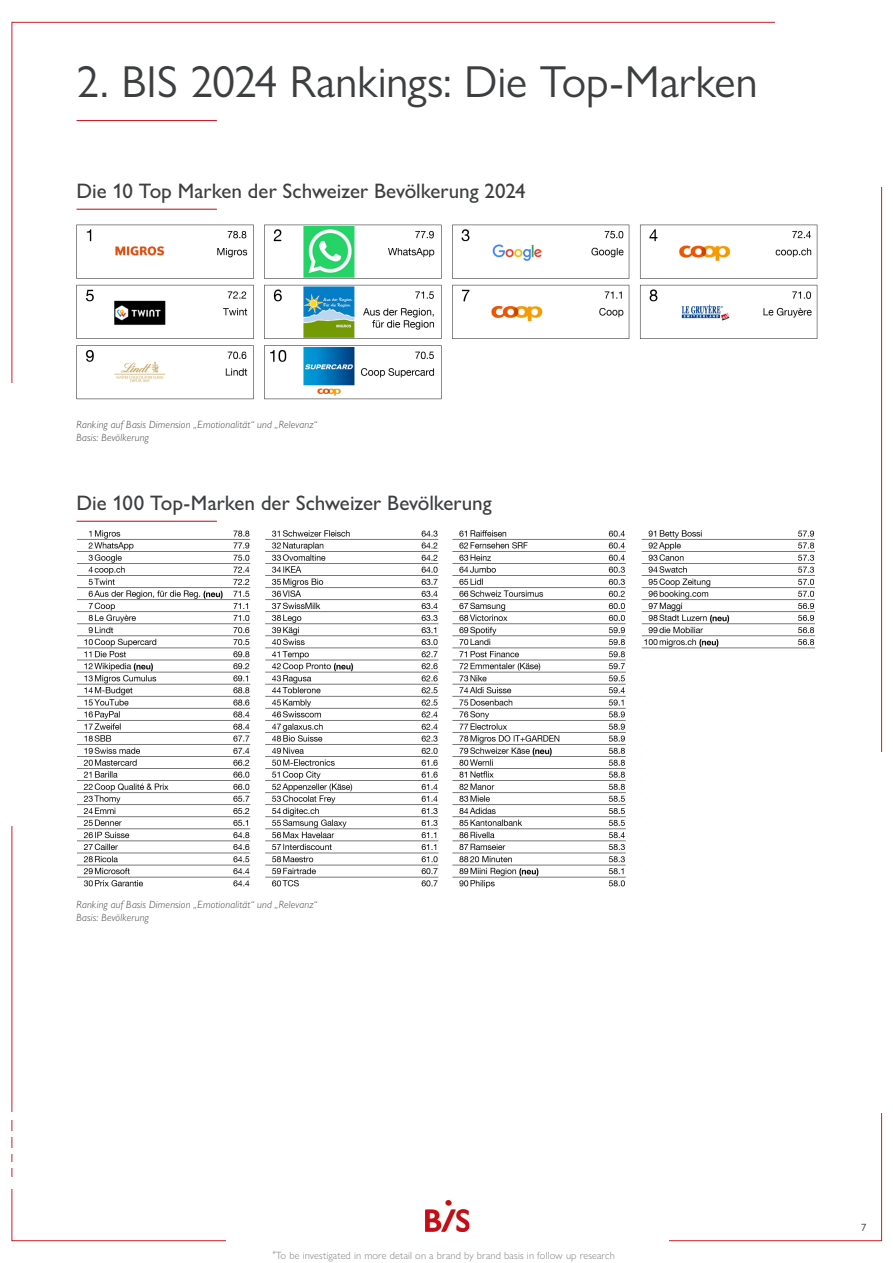
<style>
.page{position:relative;width:893px;height:1263px;background:#fff}
.page>*{position:absolute;margin:0;border:0;box-sizing:border-box;transform-origin:0 0}
.t1{font:45px "Gill Sans Nova";letter-spacing:-.01em;color:#3c3e40}
.t2{font:500 21px "Gill Sans Nova";letter-spacing:-.005em;color:#3c3e40}
.t3{font:italic 300 10.5px/13.5px "Gill Sans Nova";letter-spacing:.02em;color:#3c3e40}
.t4{font:300 10.5px "Gill Sans Nova";letter-spacing:.01em;color:#7c7f80}
.t5{font:10.5px "Gill Sans Nova";color:#3c3e40}
</style>
<div class="page">
<img style="left:426px;top:1212px;width:44px;height:20px">
<img style="left:426px;top:1200px;width:43px;height:31px">
<hr style="left:77px;top:120px;width:140px;height:1px;background:#c9202d">
<hr style="left:77px;top:209px;width:140px;height:1px;background:#c9202d">
<hr style="left:77px;top:521px;width:140px;height:1px;background:#c9202d">
<img style="left:76px;top:224px;width:742px;height:175px">
<img style="left:77px;top:530px;width:738px;height:358px">
<h1 class="t1" style="left:77px;top:54px;width:683px">2. BIS 2024 Rankings: Die Top-Marken</h1>
<h2 class="t2" style="left:77px;top:178px;width:451px">Die 10 Top Marken der Schweizer Bevölkerung 2024</h2>
<p class="t3" style="left:77px;top:417px;width:242px">Ranking auf Basis Dimension „Emotionalität“ und „Relevanz“<br>Basis: Bevölkerung</p>
<h2 class="t2" style="left:77px;top:490px;width:417px">Die 100 Top-Marken der Schweizer Bevölkerung</h2>
<p class="t3" style="left:77px;top:897px;width:242px">Ranking auf Basis Dimension „Emotionalität“ und „Relevanz“<br>Basis: Bevölkerung</p>
<p class="t4" style="left:272px;top:1248px;width:344px"><sup>*</sup>To be investigated in more detail on a brand by brand basis in follow up research</p>
<p class="t5" style="left:861px;top:1221px;width:7px">7</p>
</div>
